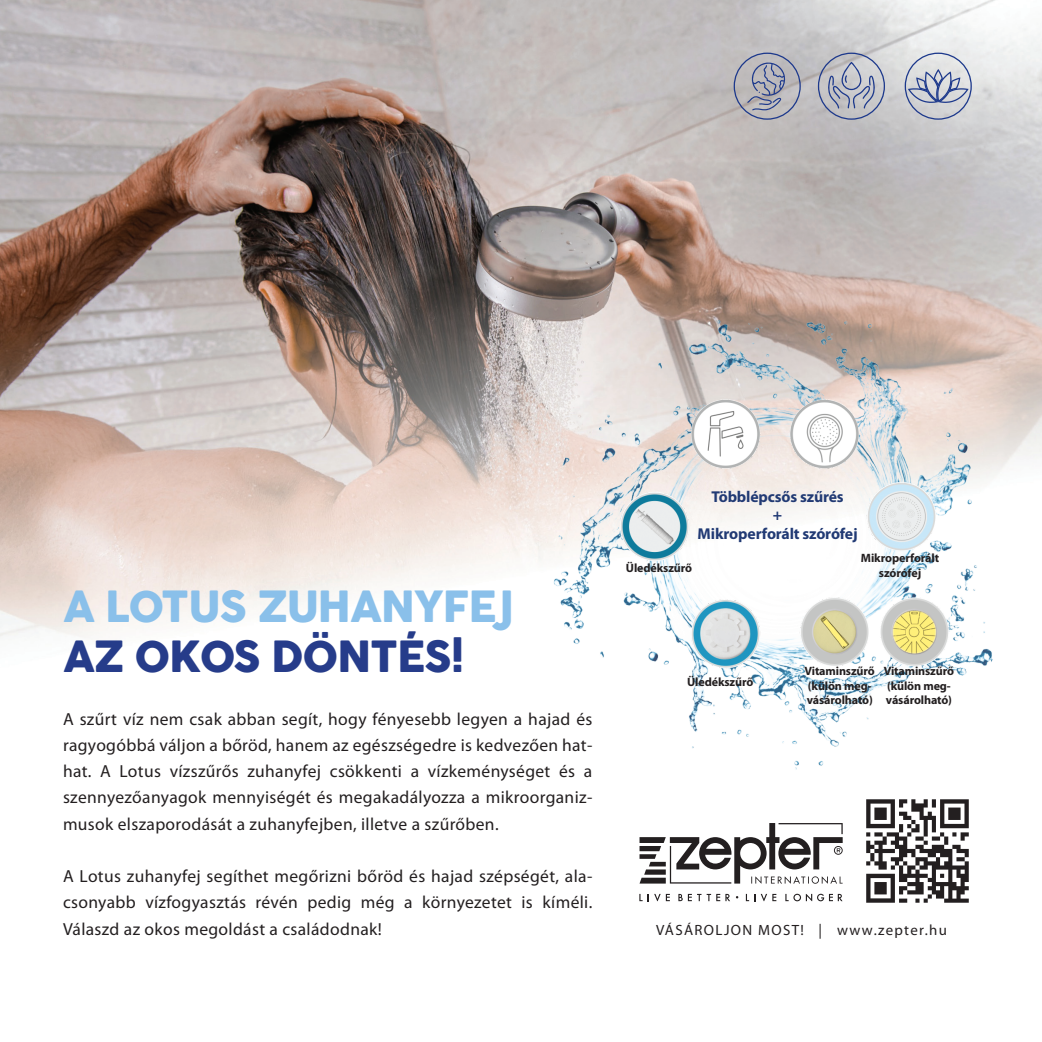
<style>
.page{position:relative;width:1042px;height:1042px;background:#fff}
.page>*{position:absolute;margin:0;border:0;box-sizing:border-box;transform-origin:0 0}
.t1{font:42px "COCOGOOSE";letter-spacing:-.03em;color:#8ac0ea}
.t2{font:42px "COCOGOOSE";letter-spacing:-.03em;color:#263c8a}
.t3{font:17.5px/26.2px "Myriad Pro";letter-spacing:.02em;color:#231f20;text-align:justify}
.t4{font:700 15.75px "Myriad Pro";letter-spacing:-.01em;color:#213a74}
.t5{font:14.88px "Myriad Pro";letter-spacing:.09em;color:#231f20}
.t6{font:700 12.08px/14.5px "Myriad Pro";letter-spacing:-.01em;color:#231f20}
</style>
<div class="page">
<img style="left:0;top:0;width:1042px;height:902px">
<img style="left:549px;top:307px;width:473px;height:473px">
<svg style="left:818px;top:53px;width:67px;height:67px;background:#b1b4c0"></svg>
<svg style="left:904px;top:53px;width:68px;height:67px;background:#bdc2cf"></svg>
<svg style="left:733px;top:53px;width:68px;height:67px;background:#a8a9b4"></svg>
<svg style="left:639px;top:823px;width:203px;height:61px"></svg>
<svg style="left:678px;top:894px;width:52px;height:7px"></svg>
<svg style="left:639px;top:894px;width:3px;height:7px"></svg>
<svg style="left:648px;top:894px;width:22px;height:7px"></svg>
<svg style="left:785px;top:894px;width:57px;height:7px"></svg>
<svg style="left:746px;top:894px;width:9px;height:7px"></svg>
<svg style="left:761px;top:894px;width:15px;height:7px"></svg>
<img style="left:858px;top:792px;width:119px;height:111px">
<p class="t1" style="left:63px;top:575px;width:453px">A LOTUS ZUHANYFEJ</p>
<p class="t2" style="left:63px;top:625px;width:403px">AZ OKOS DÖNTÉS!</p>
<p class="t3" style="left:63px;top:705px;width:531px">A szűrt víz nem csak abban segít, hogy fényesebb legyen a hajad és ragyogóbbá váljon a bőröd, hanem az egészségedre is kedvezően hat&shy;hat. A Lotus vízszűrős zuhanyfej csökkenti a vízkeménységet és a szennyezőanyagok mennyiségét és megakadályozza a mikroorganiz&shy;musok elszaporodását a zuhanyfejben, illetve a szűrőben.</p>
<p class="t3" style="left:63px;top:863px;width:531px">A Lotus zuhanyfej segíthet megőrizni bőröd és hajad szépségét, ala&shy;csonyabb vízfogyasztás révén pedig még a környezetet is kíméli.<br>Válaszd az okos megoldást a családodnak!</p>
<p class="t4" style="left:711px;top:486px;width:134px">Többlépcsős szűrés</p>
<p class="t4" style="left:773px;top:505px;width:11px">+</p>
<p class="t4" style="left:697px;top:524px;width:162px">Mikroperforált szórófej</p>
<p class="t6" style="left:626px;top:560px;width:68px">Üledékszűrő</p>
<p class="t6" style="left:687px;top:674px;width:68px">Üledékszűrő</p>
<p class="t6" style="left:861px;top:550px;width:80px;text-align:center">Mikroperforált szórófej</p>
<p class="t6" style="left:804px;top:663px;width:72px">Vitaminszűrő</p>
<p class="t6" style="left:806px;top:678px;width:68px">(külön meg&shy;vásárolható)</p>
<p class="t6" style="left:884px;top:663px;width:72px">Vitaminszűrő</p>
<p class="t6" style="left:886px;top:678px;width:68px">(külön meg&shy;vásárolható)</p>
<p class="t5" style="left:656px;top:921px;width:292px">VÁSÁROLJON MOST! | www.zepter.hu</p>
</div>
